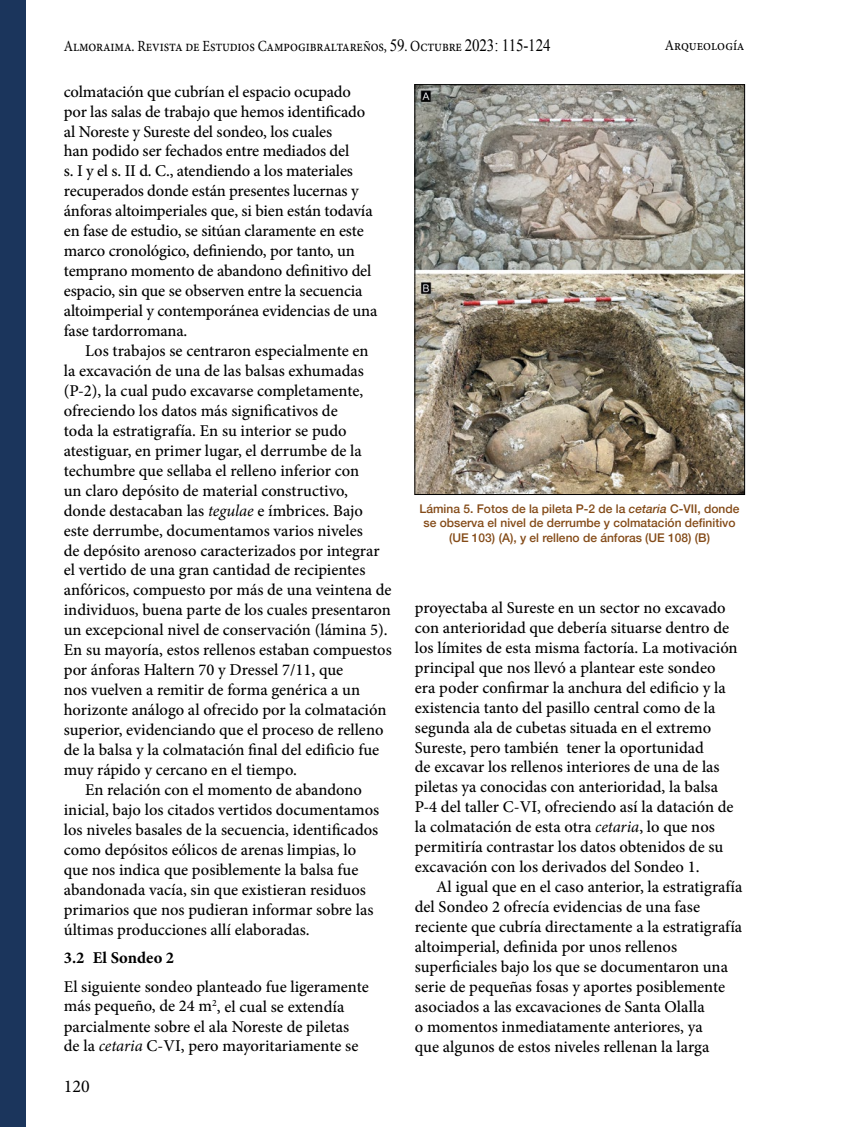
<style>
.page{position:relative;width:851px;height:1127px;background:#fff}
.page>*{position:absolute;margin:0;border:0;box-sizing:border-box;transform-origin:0 0}
.t1{font:18px "Minion Pro";color:#000}
.t2{font:500 16.5px/20px "Minion Pro";color:#000}
.t3{font:700 16.5px "Minion Pro";letter-spacing:.01em;color:#000}
.t4{font:15.6px "Minion Pro";letter-spacing:-.01em;color:#000;scale:.87 1}
.t5{font:14.85px "Minion Pro";color:#000;scale:.91 1}
.t6{font:500 12px/14.4px "Helvetica Neue";color:#844b18;text-align:center}
.s1{font-family:"Times New Roman";font-size:17.25px}
.s2{font-weight:400;font-style:italic}
.s3{font-style:italic}
</style>
<div class="page">
<div style="left:0;top:0;width:26px;height:1127px;background:#1b355c"></div>
<img style="left:416px;top:86px;width:326px;height:407px">
<div style="left:414px;top:84px;width:330px;height:411px;border:1px solid #000"></div>
<p class="t4" style="left:64px;top:35px;width:561px">Almoraima. Revista de Estudios Campogibraltareños, <span class="s1">59</span>. Octubre <span class="s1">2023: 115-124</span></p>
<p class="t5" style="left:664px;top:36px;width:89px">Arqueología</p>
<p class="t2" style="left:64px;top:81px;width:315px">colmatación que cubrían el espacio ocupado por las salas de trabajo que hemos identificado al Noreste y Sureste del sondeo, los cuales<br>han podido ser fechados entre mediados del<br>s. I y el s. II d. C., atendiendo a los materiales recuperados donde están presentes lucernas y ánforas altoimperiales que, si bien están todavía en fase de estudio, se sitúan claramente en este marco cronológico, definiendo, por tanto, un temprano momento de abandono definitivo del espacio, sin que se observen entre la secuencia altoimperial y contemporánea evidencias de una fase tardorromana.</p>
<p class="t2" style="left:85px;top:341px;width:285px">Los trabajos se centraron especialmente en</p>
<p class="t2" style="left:64px;top:361px;width:301px">la excavación de una de las balsas exhumadas</p>
<p class="t2" style="left:64px;top:381px;width:301px">(P-2), la cual pudo excavarse completamente,</p>
<p class="t2" style="left:64px;top:401px;width:275px">ofreciendo los datos más significativos de</p>
<p class="t2" style="left:64px;top:421px;width:284px">toda la estratigrafía. En su interior se pudo</p>
<p class="t2" style="left:64px;top:440px;width:299px">atestiguar, en primer lugar, el derrumbe de la</p>
<p class="t2" style="left:64px;top:460px;width:297px">techumbre que sellaba el relleno inferior con</p>
<p class="t2" style="left:64px;top:480px;width:286px">un claro depósito de material constructivo,</p>
<p class="t2" style="left:64px;top:500px;width:300px">donde destacaban las <span class="s2">tegulae</span> e ímbrices. Bajo</p>
<p class="t2" style="left:64px;top:520px;width:300px">este derrumbe, documentamos varios niveles</p>
<p class="t2" style="left:64px;top:540px;width:317px">de depósito arenoso caracterizados por integrar</p>
<p class="t2" style="left:64px;top:560px;width:303px">el vertido de una gran cantidad de recipientes</p>
<p class="t2" style="left:64px;top:580px;width:329px">anfóricos, compuesto por más de una veintena de</p>
<p class="t2" style="left:64px;top:600px;width:328px">individuos, buena parte de los cuales presentaron</p>
<p class="t2" style="left:64px;top:620px;width:325px">un excepcional nivel de conservación (lámina 5).</p>
<p class="t2" style="left:64px;top:640px;width:329px">En su mayoría, estos rellenos estaban compuestos</p>
<p class="t2" style="left:64px;top:660px;width:281px">por ánforas Haltern 70 y Dressel 7/11, que</p>
<p class="t2" style="left:64px;top:680px;width:298px">nos vuelven a remitir de forma genérica a un</p>
<p class="t2" style="left:64px;top:700px;width:324px">horizonte análogo al ofrecido por la colmatación</p>
<p class="t2" style="left:64px;top:720px;width:321px">superior, evidenciando que el proceso de relleno</p>
<p class="t2" style="left:64px;top:740px;width:317px">de la balsa y la colmatación final del edificio fue</p>
<p class="t2" style="left:64px;top:760px;width:234px">muy rápido y cercano en el tiempo.</p>
<p class="t2" style="left:85px;top:780px;width:278px">En relación con el momento de abandono</p>
<p class="t2" style="left:64px;top:800px;width:317px">inicial, bajo los citados vertidos documentamos</p>
<p class="t2" style="left:64px;top:819px;width:316px">los niveles basales de la secuencia, identificados</p>
<p class="t2" style="left:64px;top:839px;width:294px">como depósitos eólicos de arenas limpias, lo</p>
<p class="t2" style="left:64px;top:859px;width:296px">que nos indica que posiblemente la balsa fue</p>
<p class="t2" style="left:64px;top:879px;width:303px">abandonada vacía, sin que existieran residuos</p>
<p class="t2" style="left:64px;top:899px;width:311px">primarios que nos pudieran informar sobre las</p>
<p class="t2" style="left:64px;top:919px;width:247px">últimas producciones allí elaboradas.</p>
<p class="t3" style="left:64px;top:946px;width:112px">3.2 El Sondeo 2</p>
<p class="t2" style="left:64px;top:976px;width:306px">El siguiente sondeo planteado fue ligeramente más pequeño, de 24 m<sup>2</sup>, el cual se extendía parcialmente sobre el ala Noreste de piletas de la <span class="s2">cetaria</span> C-VI, pero mayoritariamente se</p>
<p class="t6" style="left:419px;top:500px;width:321px">Lámina 5. Fotos de la pileta P-2 de la <span class="s3">cetaria</span> C-VII, donde se observa el nivel de derrumbe y colmatación definitivo (UE 103) (A), y el relleno de ánforas (UE 108) (B)</p>
<p class="t2" style="left:415px;top:597px;width:324px">proyectaba al Sureste en un sector no excavado con anterioridad que debería situarse dentro de los límites de esta misma factoría. La motivación principal que nos llevó a plantear este sondeo era poder confirmar la anchura del edificio y la existencia tanto del pasillo central como de la segunda ala de cubetas situada en el extremo Sureste, pero también tener la oportunidad<br>de excavar los rellenos interiores de una de las piletas ya conocidas con anterioridad, la balsa P-4 del taller C-VI, ofreciendo así la datación de la colmatación de esta otra <span class="s2">cetaria</span>, lo que nos permitiría contrastar los datos obtenidos de su excavación con los derivados del Sondeo 1.</p>
<p class="t2" style="left:415px;top:877px;width:329px;text-indent:21px">Al igual que en el caso anterior, la estratigrafía del Sondeo 2 ofrecía evidencias de una fase reciente que cubría directamente a la estratigrafía altoimperial, definida por unos rellenos superficiales bajo los que se documentaron una serie de pequeñas fosas y aportes posiblemente asociados a las excavaciones de Santa Olalla<br>o momentos inmediatamente anteriores, ya<br>que algunos de estos niveles rellenan la larga</p>
<p class="t1" style="left:64px;top:1074px;width:27px">120</p>
</div>
